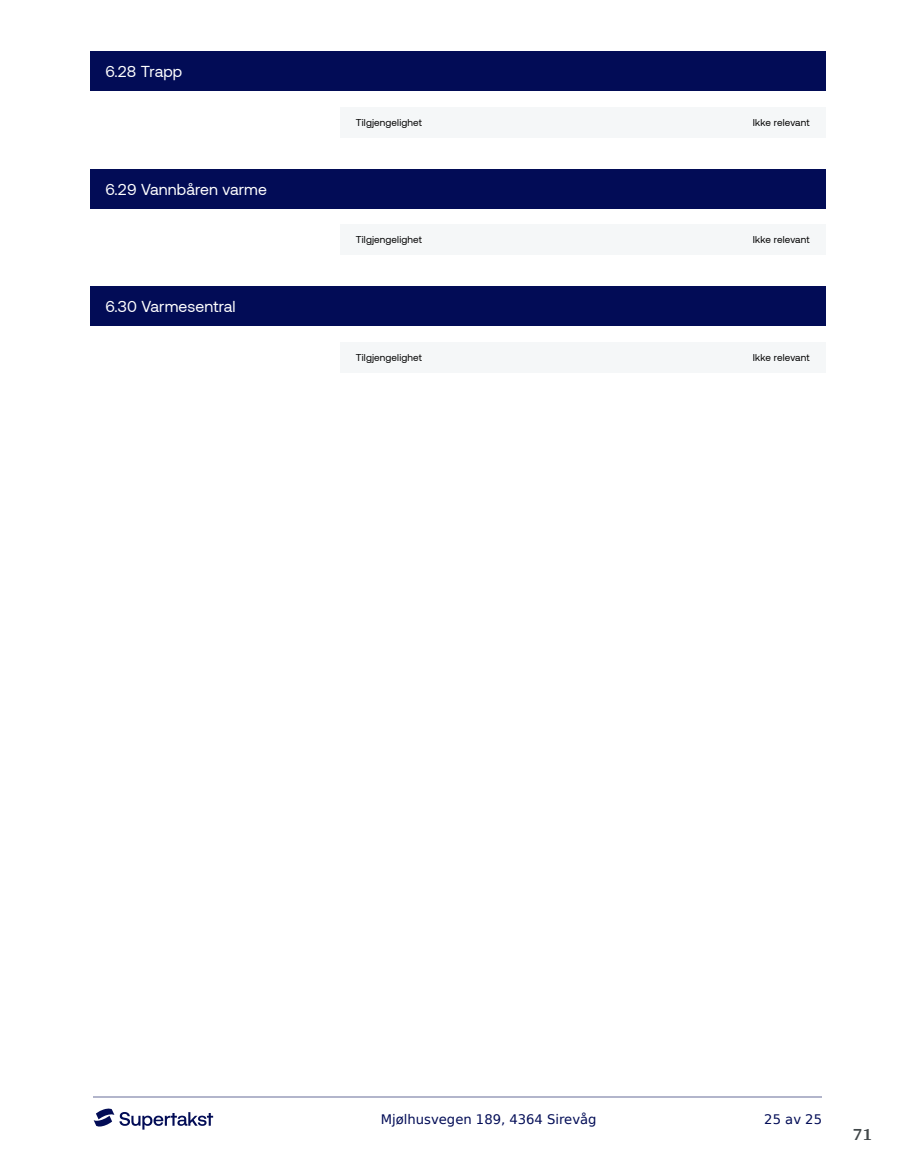
<style>
.page{position:relative;width:915px;height:1172px;background:#fff}
.page>*{position:absolute;margin:0;border:0;box-sizing:border-box;transform-origin:0 0}
.t1{font:700 18px "Arya";color:#414749}
.t2{font:15.75px "Aeonik";letter-spacing:.01em;color:#fff}
.t3{font:13.2px "DejaVu Sans";color:#020c56}
.t4{font:9.9px "Aeonik";letter-spacing:.015em;color:#000}
</style>
<div class="page">
<hr style="left:93px;top:1097px;width:728px;height:1px;background:#b2b5cb">
<svg style="left:94px;top:1108px;width:119px;height:21px"></svg>
<div style="left:89px;top:52px;width:736px;height:39px;background:#020c56"></div>
<div style="left:89px;top:169px;width:736px;height:40px;background:#020c56"></div>
<div style="left:89px;top:287px;width:736px;height:39px;background:#020c56"></div>
<div style="left:340px;top:107px;width:485px;height:30px;background:#f5f7f8"></div>
<div style="left:340px;top:224px;width:485px;height:31px;background:#f5f7f8"></div>
<div style="left:340px;top:342px;width:485px;height:30px;background:#f5f7f8"></div>
<h2 class="t2" style="left:105px;top:63px;width:78px">6.28 Trapp</h2>
<h2 class="t2" style="left:105px;top:181px;width:163px">6.29 Vannbåren varme</h2>
<h2 class="t2" style="left:105px;top:298px;width:132px">6.30 Varmesentral</h2>
<p class="t4" style="left:356px;top:117px;width:68px">Tilgjengelighet</p>
<p class="t4" style="left:752px;top:117px;width:58px">Ikke relevant</p>
<p class="t4" style="left:356px;top:234px;width:68px">Tilgjengelighet</p>
<p class="t4" style="left:752px;top:234px;width:58px">Ikke relevant</p>
<p class="t4" style="left:356px;top:352px;width:68px">Tilgjengelighet</p>
<p class="t4" style="left:752px;top:352px;width:58px">Ikke relevant</p>
<h3 class="t3" style="left:380px;top:1108px;width:217px">Mjølhusvegen 189, 4364 Sirevåg</h3>
<h3 class="t3" style="left:764px;top:1108px;width:59px">25 av 25</h3>
<h1 class="t1" style="left:852px;top:1123px;width:21px">71</h1>
</div>
